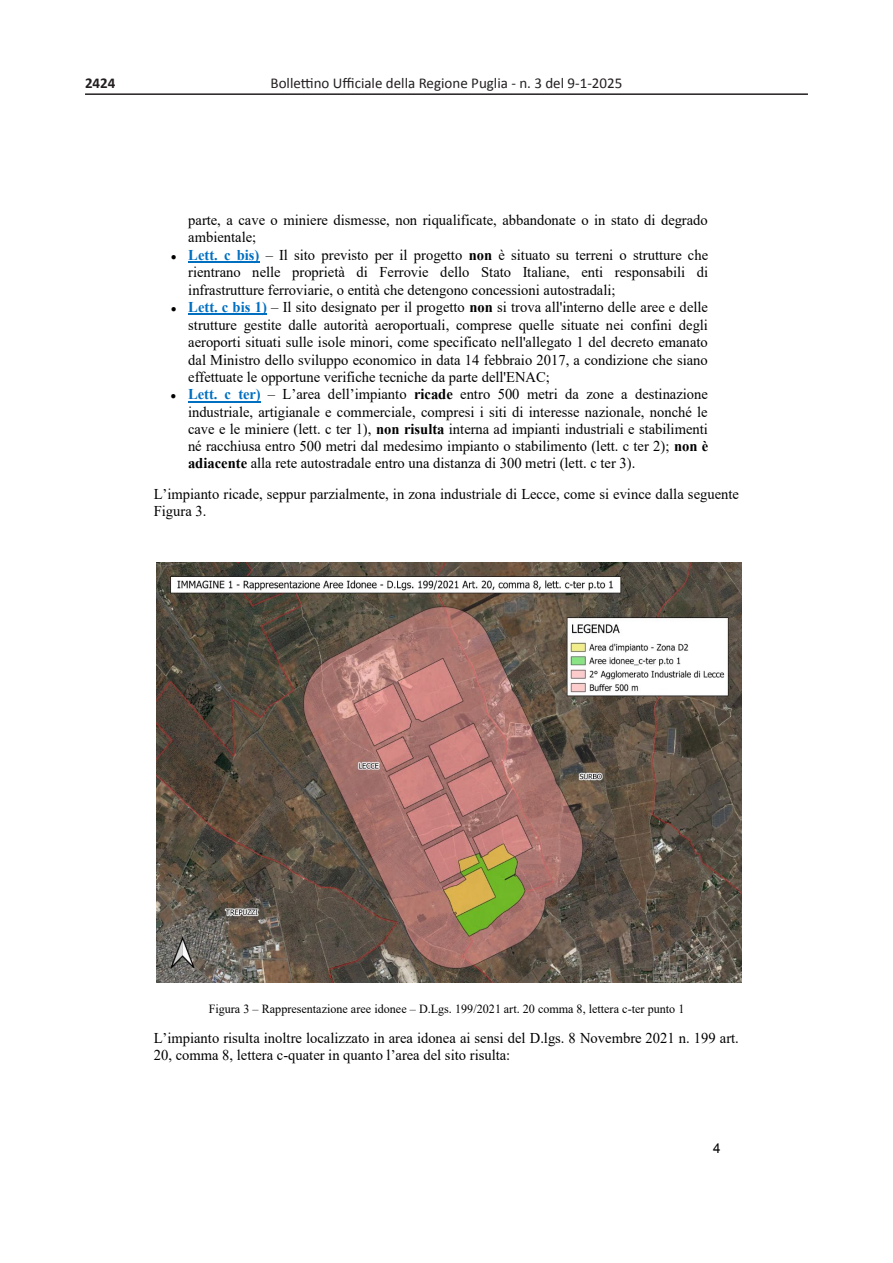
<style>
.page{position:relative;width:893px;height:1263px;background:#fff}
.page>*{position:absolute;margin:0;border:0;box-sizing:border-box;transform-origin:0 0}
.t1{font:15px/17.2px "Times New Roman";color:#000}
.t2{font:15px "Calibri";color:#231f20}
.t3{font:700 15px "Calibri";color:#231f20}
.t4{font:13.65px "Arial";color:#000}
.t5{font:12.45px "Times New Roman";color:#000}
.s1{font-family:"Calibri";font-size:10.05px}
.s2{font-weight:700;color:#006fc0}
.s3{font-weight:700}
</style>
<div class="page">
<hr style="left:85px;top:93px;width:723px;height:2px;background:#231f20">
<hr style="left:188px;top:261px;width:71px;height:2px;background:#006fc0">
<hr style="left:188px;top:314px;width:79px;height:1px;background:#006fc0">
<hr style="left:188px;top:401px;width:72px;height:1px;background:#006fc0">
<img style="left:156px;top:563px;width:585px;height:420px">
<p class="t3" style="left:85px;top:72px;width:32px">2424</p>
<p class="t2" style="left:271px;top:74px;width:353px">Bollettino Ufficiale della Regione Puglia - n. 3 del 9-1-2025</p>
<p class="t1" style="left:188px;top:211px;width:521px">parte, a cave o miniere dismesse, non riqualificate, abbandonate o in stato di degrado ambientale;</p>
<p class="t1" style="left:188px;top:245px;width:521px;text-align:justify;text-indent:-18px"><span class="s1">●</span> <span class="s2">Lett. c bis)</span> – Il sito previsto per il progetto <span class="s3">non</span> è situato su terreni o strutture che rientrano nelle proprietà di Ferrovie dello Stato Italiane, enti responsabili di infrastrutture ferroviarie, o entità che detengono concessioni autostradali;</p>
<p class="t1" style="left:188px;top:298px;width:521px;text-align:justify;text-indent:-18px"><span class="s1">●</span> <span class="s2">Lett. c bis 1)</span> – Il sito designato per il progetto <span class="s3">non</span> si trova all'interno delle aree e delle strutture gestite dalle autorità aeroportuali, comprese quelle situate nei confini degli aeroporti situati sulle isole minori, come specificato nell'allegato 1 del decreto emanato dal Ministro dello sviluppo economico in data 14 febbraio 2017, a condizione che siano effettuate le opportune verifiche tecniche da parte dell'ENAC;</p>
<p class="t1" style="left:188px;top:385px;width:522px;text-align:justify;text-indent:-18px"><span class="s1">●</span> <span class="s2">Lett. c ter)</span> – L’area dell’impianto <span class="s3">ricade</span> entro 500 metri da zone a destinazione industriale, artigianale e commerciale, compresi i siti di interesse nazionale, nonché le cave e le miniere (lett. c ter 1), <span class="s3">non risulta</span> interna ad impianti industriali e stabilimenti né racchiusa entro 500 metri dal medesimo impianto o stabilimento (lett. c ter 2); <span class="s3">non è adiacente</span> alla rete autostradale entro una distanza di 300 metri (lett. c ter 3).</p>
<p class="t1" style="left:154px;top:485px;width:587px">L’impianto ricade, seppur parzialmente, in zona industriale di Lecce, come si evince dalla seguente<br>Figura 3.</p>
<p class="t5" style="left:209px;top:1000px;width:477px">Figura 3 – Rappresentazione aree idonee – D.Lgs. 199/2021 art. 20 comma 8, lettera c-ter punto 1</p>
<p class="t1" style="left:154px;top:1028px;width:587px">L’impianto risulta inoltre localizzato in area idonea ai sensi del D.lgs. 8 Novembre 2021 n. 199 art.<br>20, comma 8, lettera c-quater in quanto l’area del sito risulta:</p>
<p class="t4" style="left:713px;top:1139px;width:9px">4</p>
</div>
